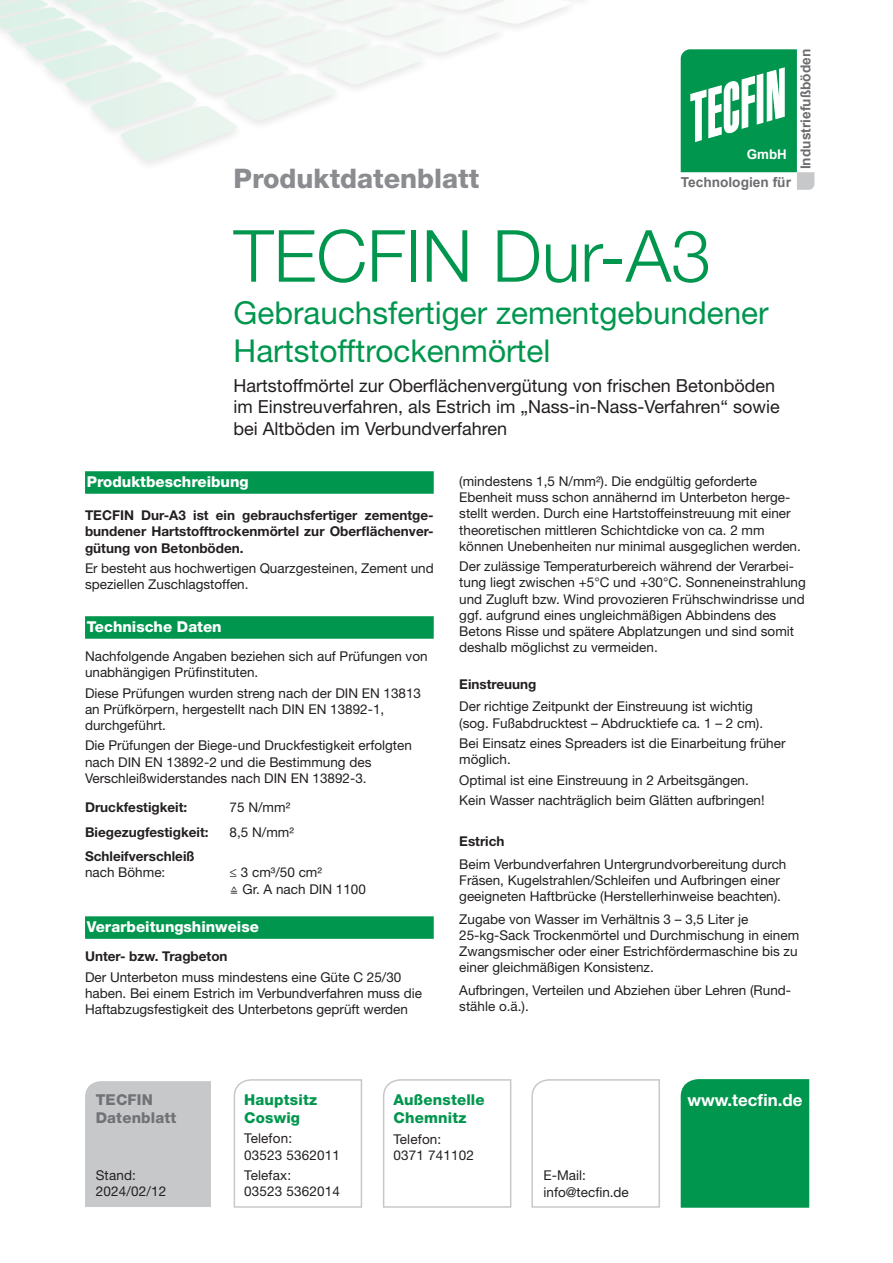
<style>
.page{position:relative;width:893px;height:1263px;background:#fff}
.page>*{position:absolute;margin:0;border:0;box-sizing:border-box;transform-origin:0 0}
.t1{font:300 72px "Helvetica Neue LT Std";color:#00964e}
.t2{font:31.5px/37.8px "Helvetica Neue LT Std";color:#00964e}
.t3{font:800 27px "Helvetica Neue LT Std";color:#8a8c8f}
.t4{font:18px/21.6px "Helvetica Neue LT Std";color:#231f20}
.t5{font:700 16.8px "Helvetica Neue LT Std";color:#fff}
.t6{font:800 15px "Helvetica Neue LT Std";color:#fff}
.t7{font:800 15px/18px "Helvetica Neue LT Std";letter-spacing:.01em;color:#00964e}
.t8{font:800 15px/18px "Helvetica Neue LT Std";letter-spacing:.01em;color:#717275}
.t9{font:700 13.65px "Arial";color:#6c6d70}
.t10{font:13.5px/16.2px "Helvetica Neue LT Std";color:#231f20}
.t11{font:700 13.5px/16.2px "Helvetica Neue LT Std";color:#231f20;text-align:justify}
.t12{font:700 13.35px "Arial";color:#fff}
</style>
<div class="page">
<div style="left:0;top:0;width:594px;height:172px;background:#231f20;opacity:.75"></div>
<div style="left:680px;top:1079px;width:130px;height:129px;background:#00964e"></div>
<svg style="left:531px;top:1079px;width:129px;height:129px"></svg>
<svg style="left:383px;top:1079px;width:129px;height:129px"></svg>
<svg style="left:233px;top:1079px;width:130px;height:129px"></svg>
<div style="left:85px;top:1081px;width:126px;height:126px;background:#c7c8ca"></div>
<svg style="left:681px;top:49px;width:133px;height:141px"></svg>
<div style="left:85px;top:471px;width:349px;height:23px;background:#00964e"></div>
<div style="left:85px;top:616px;width:349px;height:23px;background:#00964e"></div>
<div style="left:85px;top:916px;width:349px;height:23px;background:#00964e"></div>
<h3 class="t3" style="left:234px;top:162px;width:247px">Produktdatenblatt</h3>
<p class="t12" style="left:747px;top:145px;width:42px">GmbH</p>
<p class="t9" style="left:681px;top:173px;width:112px">Technologien für</p>
<p class="t9" style="left:797px;top:169px;width:122px;rotate:-90deg">Industriefußböden</p>
<h1 class="t1" style="left:234px;top:212px;width:479px">TECFIN Dur-A3</h1>
<h2 class="t2" style="left:234px;top:293px;width:536px">Gebrauchsfertiger zementgebundener<br>Hartstofftrockenmörtel</h2>
<h3 class="t4" style="left:234px;top:374px;width:548px">Hartstoffmörtel zur Oberflächenvergütung von frischen Betonböden im Einstreuverfahren, als Estrich im „Nass-in-Nass-Verfahren“ sowie bei Altböden im Verbundverfahren</h3>
<p class="t6" style="left:87px;top:473px;width:163px">Produktbeschreibung</p>
<p class="t11" style="left:85px;top:507px;width:350px">TECFIN Dur-A3 ist ein gebrauchsfertiger zementge&shy;bundener Hartstofftrockenmörtel zur Oberflächenver&shy;gütung von Betonböden.</p>
<p class="t10" style="left:85px;top:560px;width:350px">Er besteht aus hochwertigen Quarzgesteinen, Zement und speziellen Zuschlagstoffen.</p>
<p class="t6" style="left:87px;top:618px;width:136px">Technische Daten</p>
<p class="t10" style="left:85px;top:648px;width:344px">Nachfolgende Angaben beziehen sich auf Prüfungen von unabhängigen Prüfinstituten.</p>
<p class="t10" style="left:85px;top:684px;width:338px">Diese Prüfungen wurden streng nach der DIN EN 13813 an Prüfkörpern, hergestellt nach DIN EN 13892-1, durchgeführt.</p>
<p class="t10" style="left:85px;top:737px;width:328px">Die Prüfungen der Biege-und Druckfestigkeit erfolgten nach DIN EN 13892-2 und die Bestimmung des<br>Verschleißwiderstandes nach DIN EN 13892-3.</p>
<p class="t11" style="left:85px;top:799px;width:104px">Druckfestigkeit:</p>
<p class="t10" style="left:230px;top:799px;width:62px">75 N/mm²</p>
<p class="t11" style="left:85px;top:823px;width:125px">Biegezugfestigkeit:</p>
<p class="t10" style="left:230px;top:823px;width:66px">8,5 N/mm²</p>
<p class="t11" style="left:85px;top:848px;width:111px">Schleifverschleiß</p>
<p class="t10" style="left:85px;top:864px;width:82px">nach Böhme:</p>
<p class="t10" style="left:230px;top:864px;width:138px">≤ 3 cm³/50 cm²<br>≙ Gr. A nach DIN 1100</p>
<p class="t6" style="left:87px;top:918px;width:173px">Verarbeitungshinweise</p>
<p class="t11" style="left:85px;top:948px;width:144px">Unter- bzw. Tragbeton</p>
<p class="t10" style="left:85px;top:968px;width:338px">Der Unterbeton muss mindestens eine Güte C 25/30 haben. Bei einem Estrich im Verbundverfahren muss die<br>Haftabzugsfestigkeit des Unterbetons geprüft werden</p>
<p class="t10" style="left:459px;top:473px;width:343px">(mindestens 1,5 N/mm²). Die endgültig geforderte Ebenheit muss schon annähernd im Unterbeton herge&shy;stellt werden. Durch eine Hartstoffeinstreuung mit einer theoretischen mittleren Schichtdicke von ca. 2 mm können Unebenheiten nur minimal ausgeglichen werden.</p>
<p class="t10" style="left:459px;top:558px;width:348px">Der zulässige Temperaturbereich während der Verarbei&shy;tung liegt zwischen +5°C und +30°C. Sonneneinstrahlung und Zugluft bzw. Wind provozieren Frühschwindrisse und ggf. aufgrund eines ungleichmäßigen Abbindens des Betons Risse und spätere Abplatzungen und sind somit deshalb möglichst zu vermeiden.</p>
<p class="t11" style="left:459px;top:676px;width:79px">Einstreuung</p>
<p class="t10" style="left:459px;top:698px;width:305px">Der richtige Zeitpunkt der Einstreuung ist wichtig (sog. Fußabdrucktest – Abdrucktiefe ca. 1 – 2 cm).</p>
<p class="t10" style="left:459px;top:735px;width:328px">Bei Einsatz eines Spreaders ist die Einarbeitung früher möglich.</p>
<p class="t10" style="left:459px;top:769px;width:307px;line-height:20.4px">Optimal ist eine Einstreuung in 2 Arbeitsgängen.<br>Kein Wasser nachträglich beim Glätten aufbringen!</p>
<p class="t11" style="left:459px;top:833px;width:47px">Estrich</p>
<p class="t10" style="left:459px;top:855px;width:329px">Beim Verbundverfahren Untergrundvorbereitung durch<br>Fräsen, Kugelstrahlen/Schleifen und Aufbringen einer geeigneten Haftbrücke (Herstellerhinweise beachten).</p>
<p class="t10" style="left:459px;top:910px;width:341px">Zugabe von Wasser im Verhältnis 3 – 3,5 Liter je 25-kg-Sack Trockenmörtel und Durchmischung in einem Zwangsmischer oder einer Estrichfördermaschine bis zu einer gleichmäßigen Konsistenz.</p>
<p class="t10" style="left:459px;top:982px;width:333px">Aufbringen, Verteilen und Abziehen über Lehren (Rund&shy;stähle o.ä.).</p>
<p class="t8" style="left:96px;top:1090px;width:82px">TECFIN<br>Datenblatt</p>
<p class="t7" style="left:244px;top:1090px;width:74px">Hauptsitz<br>Coswig</p>
<p class="t10" style="left:244px;top:1130px;width:97px">Telefon:<br>03523 5362011</p>
<p class="t10" style="left:244px;top:1167px;width:97px">Telefax:<br>03523 5362014</p>
<p class="t7" style="left:393px;top:1091px;width:93px">Außenstelle</p>
<p class="t5" style="left:687px;top:1090px;width:117px">www.tecfin.de</p>
<p class="t7" style="left:393px;top:1109px;width:74px">Chemnitz</p>
<p class="t10" style="left:393px;top:1130px;width:82px">Telefon:<br>0371 741102</p>
<p class="t10" style="left:96px;top:1167px;width:72px">Stand:<br>2024/02/12</p>
<p class="t10" style="left:544px;top:1167px;width:87px">E-Mail: info@tecfin.de</p>
</div>
